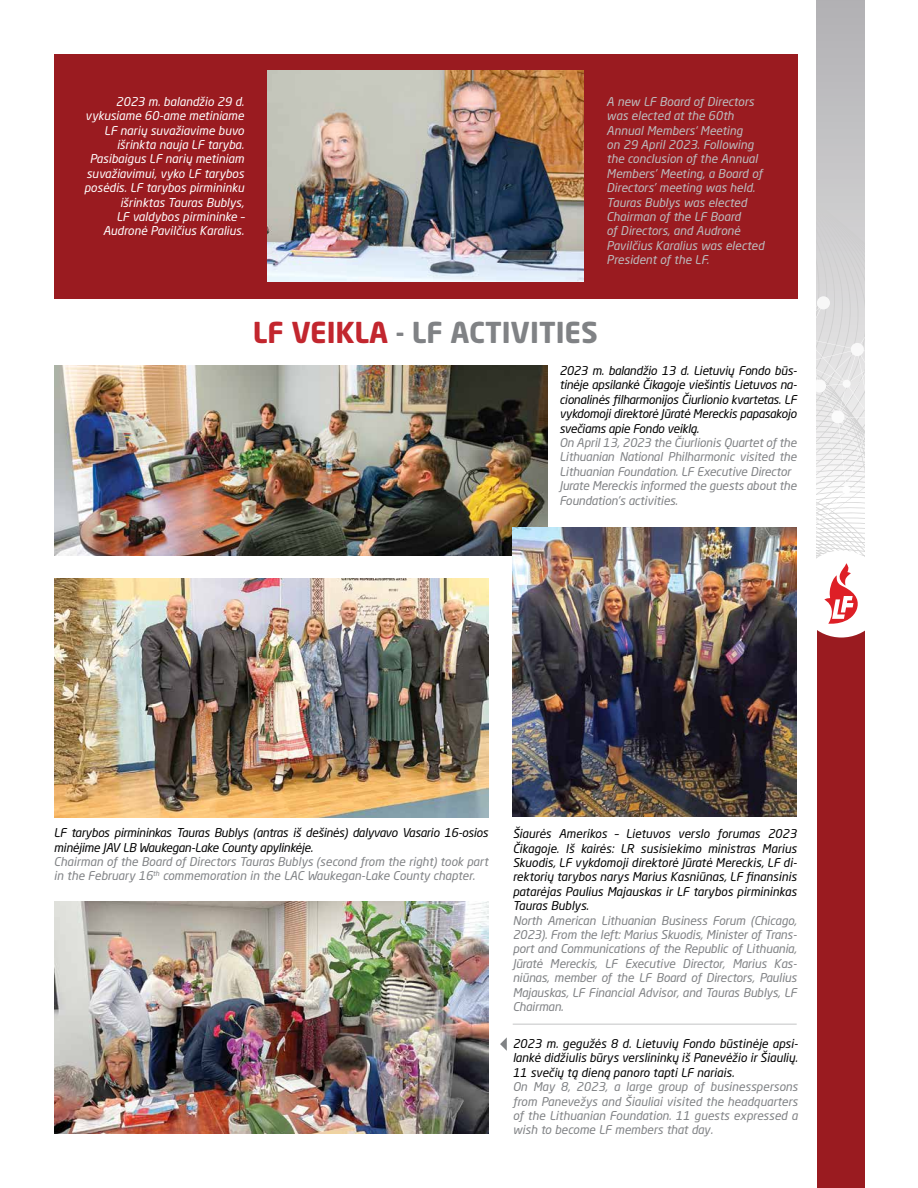
<style>
.page{position:relative;width:918px;height:1188px;background:#fff}
.page>*{position:absolute;margin:0;border:0;box-sizing:border-box;transform-origin:0 0}
.t1{font:700 28.5px "Neo Sans Pro";color:#808285}
.t2{font:italic 12px/14.4px "Neo Sans Pro";letter-spacing:-.01em;color:#808285;text-align:justify}
.t3{font:italic 12px/14.4px "Neo Sans Pro";letter-spacing:-.02em;color:#000;text-align:justify}
.t4{font:italic 12px/14.4px "Neo Sans Pro";color:#bcbec0}
.t5{font:italic 12px/14.4px "Neo Sans Pro";color:#fff;text-align:right}
.s1{color:#c2262e}
</style>
<div class="page">
<div style="left:54px;top:54px;width:744px;height:244px;background:#9a1b20"></div>
<img style="left:54px;top:902px;width:434px;height:232px">
<img style="left:54px;top:579px;width:434px;height:238px">
<img style="left:54px;top:366px;width:493px;height:189px">
<img style="left:268px;top:70px;width:315px;height:212px">
<img style="left:513px;top:527px;width:284px;height:289px">
<hr style="left:513px;top:1024px;width:284px;height:1px;background:#7e8083">
<svg style="left:500px;top:1037px;width:7px;height:14px"></svg>
<div style="left:817px;top:0;width:47px;height:593px;background:#bab9bc"></div>
<div style="left:818px;top:594px;width:47px;height:594px;background:#9a1b20"></div>
<div style="left:798px;top:550px;width:87px;height:88px;background:#fff;border-radius:50%"></div>
<svg style="left:817px;top:139px;width:47px;height:485px"></svg>
<p class="t5" style="left:84px;top:94px;width:162px">2023 m. balandžio 29 d. vykusiame 60-ame metiniame<br>LF narių suvažiavime buvo išrinkta nauja LF taryba.<br>Pasibaigus LF narių metiniam suvažiavimui, vyko LF tarybos posėdis. LF tarybos pirmininku išrinktas Tauras Bublys,<br>LF valdybos pirmininke –<br>Audronė Pavilčius Karalius.</p>
<p class="t4" style="left:607px;top:94px;width:159px">A new LF Board of Directors was elected at the 60th<br>Annual Members‘ Meeting<br>on 29 April 2023. Following the conclusion of the Annual<br>Members’ Meeting, a Board of<br>Directors’ meeting was held.<br>Tauras Bublys was elected<br>Chairman of the LF Board<br>of Directors, and Audronė<br>Pavilčius Karalius was elected<br>President of the LF.</p>
<h1 class="t1" style="left:253px;top:315px;width:347px"><span class="s1">LF VEIKLA</span> - LF ACTIVITIES</h1>
<p class="t3" style="left:559px;top:363px;width:239px">2023 m. balandžio 13 d. Lietuvių Fondo būs&shy;tinėje apsilankė Čikagoje viešintis Lietuvos na&shy;cionalinės filharmonijos Čiurlionio kvartetas. LF vykdomoji direktorė Jūratė Mereckis papasakojo svečiams apie Fondo veiklą.</p>
<p class="t2" style="left:559px;top:435px;width:239px;text-align:left">On April 13, 2023 the Čiurlionis Quartet of the Lithuanian National Philharmonic visited the Lithuanian Foundation. LF Executive Director Jurate Mereckis informed the guests about the Foundation’s activities.</p>
<p class="t3" style="left:54px;top:825px;width:436px">LF tarybos pirmininkas Tauras Bublys (antras iš dešinės) dalyvavo Vasario 16-osios minėjime JAV LB Waukegan-Lake County apylinkėje.</p>
<p class="t2" style="left:54px;top:854px;width:436px">Chairman of the Board of Directors Tauras Bublys (second from the right) took part in the February 16<sup>th</sup> commemoration in the LAC Waukegan-Lake County chapter.</p>
<p class="t3" style="left:513px;top:826px;width:286px">Šiaurės Amerikos – Lietuvos verslo forumas 2023<br>Čikagoje. Iš kairės: LR susisiekimo ministras Marius Skuodis, LF vykdomoji direktorė Jūratė Mereckis, LF di&shy;rektorių tarybos narys Marius Kasniūnas, LF finansinis patarėjas Paulius Majauskas ir LF tarybos pirmininkas Tauras Bublys.</p>
<p class="t2" style="left:513px;top:913px;width:286px">North American Lithuanian Business Forum (Chicago, 2023). From the left: Marius Skuodis, Minister of Trans&shy;port and Communications of the Republic of Lithuania, Jūratė Mereckis, LF Executive Director, Marius Kas&shy;niūnas, member of the LF Board of Directors, Paulius Majauskas, LF Financial Advisor, and Tauras Bublys, LF Chairman.</p>
<p class="t3" style="left:513px;top:1036px;width:287px">2023 m. gegužės 8 d. Lietuvių Fondo būstinėje apsi&shy;lankė didžiulis būrys verslininkų iš Panevėžio ir Šiaulių.<br>11 svečių tą dieną panoro tapti LF nariais.</p>
<p class="t2" style="left:513px;top:1079px;width:287px">On May 8, 2023, a large group of businesspersons from Panevežys and Šiauliai visited the headquarters of the Lithuanian Foundation. 11 guests expressed a wish to become LF members that day.</p>
</div>
